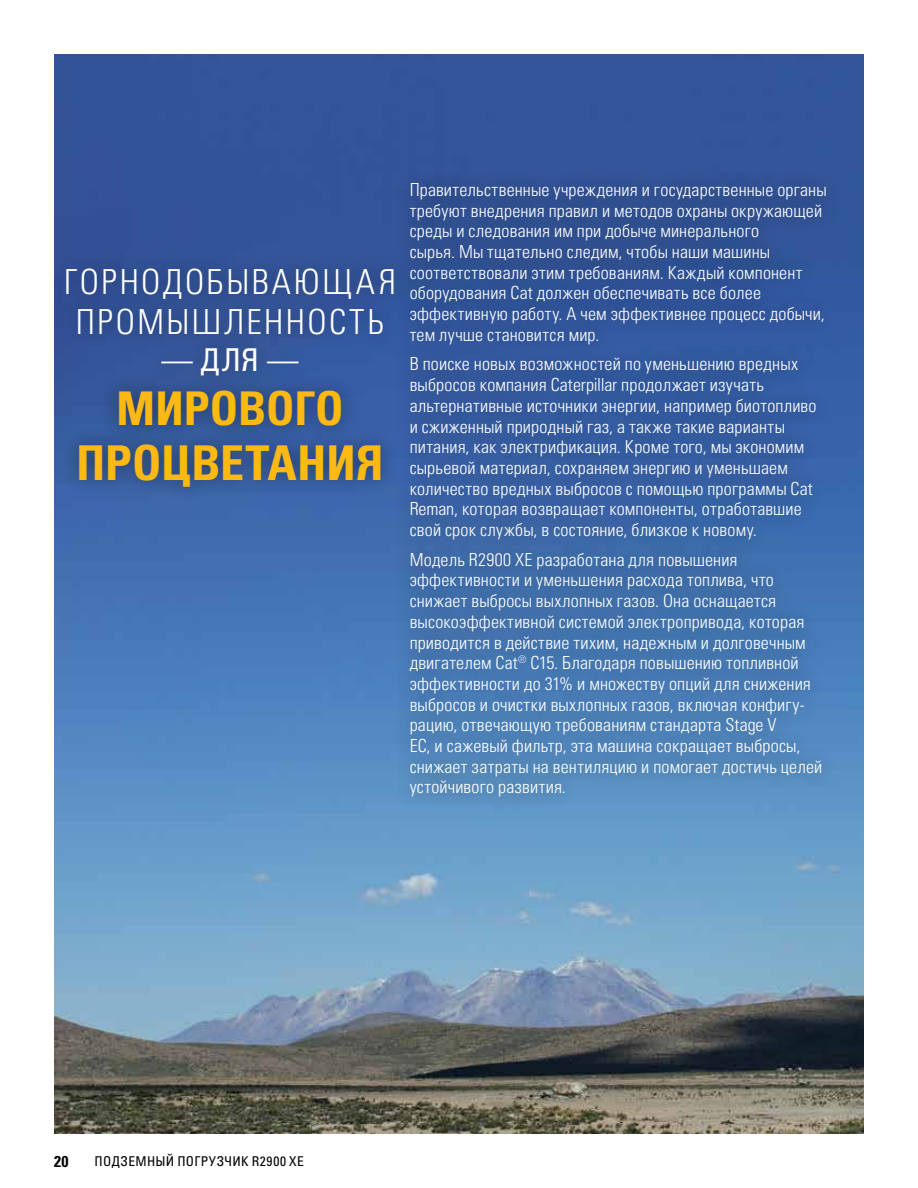
<style>
.page{position:relative;width:918px;height:1188px;background:#fff}
.page>*{position:absolute;margin:0;border:0;box-sizing:border-box;transform-origin:0 0}
.Copy{font:48px "Univers LTCYR 67 Bold Cond";color:#fdb913}
.Copy-2{font:46.5px "Univers LTCYR 67 Bold Cond";letter-spacing:-.005em;color:#fdb913}
.Copy-3{font:34.5px/39.8px "Univers LTCYR 47 Light Cond";letter-spacing:.07em;color:#fff;text-align:center}
.Copy-4{font:condensed 31.5px "Univers LTCYR 57";color:#fff}
.Copy-5{font:18px/20.7px "Univers LTCYR 47 Light Cond";letter-spacing:.01em;color:#fff}
.t1{font:15.75px "Univers LTCYR 67 Bold Cond";color:#000}
.t2{font:condensed 13.5px "Univers LTCYR 57";letter-spacing:.03em;color:#000}
</style>
<div class="page">
<img style="left:54px;top:54px;width:810px;height:1080px">
<div style="left:393px;top:165px;width:451px;height:647px;background:#000;opacity:.47"></div>
<div style="left:48px;top:251px;width:363px;height:254px;background:#000;opacity:.4"></div>
<p class="Copy-3" style="left:64px;top:261px;width:333px">ГОРНОДОБЫВАЮЩАЯ<br>ПРОМЫШЛЕННОСТЬ</p>
<p class="Copy-4" style="left:162px;top:340px;width:138px">— ДЛЯ —</p>
<p class="Copy-2" style="left:117px;top:380px;width:228px">МИРОВОГО</p>
<p class="Copy" style="left:76px;top:434px;width:309px">ПРОЦВЕТАНИЯ</p>
<p class="Copy-5" style="left:410px;top:178px;width:418px">Правительственные учреждения и государственные органы требуют внедрения правил и методов охраны окружающей среды и следования им при добыче минерального<br>сырья. Мы тщательно следим, чтобы наши машины соответствовали этим требованиям. Каждый компонент оборудования Cat должен обеспечивать все более эффективную работу. А чем эффективнее процесс добычи, тем лучше становится мир.</p>
<p class="Copy-5" style="left:410px;top:353px;width:408px">В поиске новых возможностей по уменьшению вредных выбросов компания Caterpillar продолжает изучать альтернативные источники энергии, например биотопливо и сжиженный природный газ, а также такие варианты питания, как электрификация. Кроме того, мы экономим сырьевой материал, сохраняем энергию и уменьшаем количество вредных выбросов с помощью программы Cat Reman, которая возвращает компоненты, отработавшие свой срок службы, в состояние, близкое к новому.</p>
<p class="Copy-5" style="left:410px;top:548px;width:414px">Модель R2900 XE разработана для повышения эффективности и уменьшения расхода топлива, что снижает выбросы выхлопных газов. Она оснащается высокоэффективной системой электропривода, которая приводится в действие тихим, надежным и долговечным двигателем Cat<sup>®</sup> C15. Благодаря повышению топливной эффективности до 31% и множеству опций для снижения выбросов и очистки выхлопных газов, включая конфигу&shy;рацию, отвечающую требованиям стандарта Stage V<br>ЕС, и сажевый фильтр, эта машина сокращает выбросы, снижает затраты на вентиляцию и помогает достичь целей устойчивого развития.</p>
<p class="t1" style="left:54px;top:1152px;width:16px">20</p>
<p class="t2" style="left:94px;top:1153px;width:211px">ПОДЗЕМНЫЙ ПОГРУЗЧИК R2900 XE</p>
</div>
